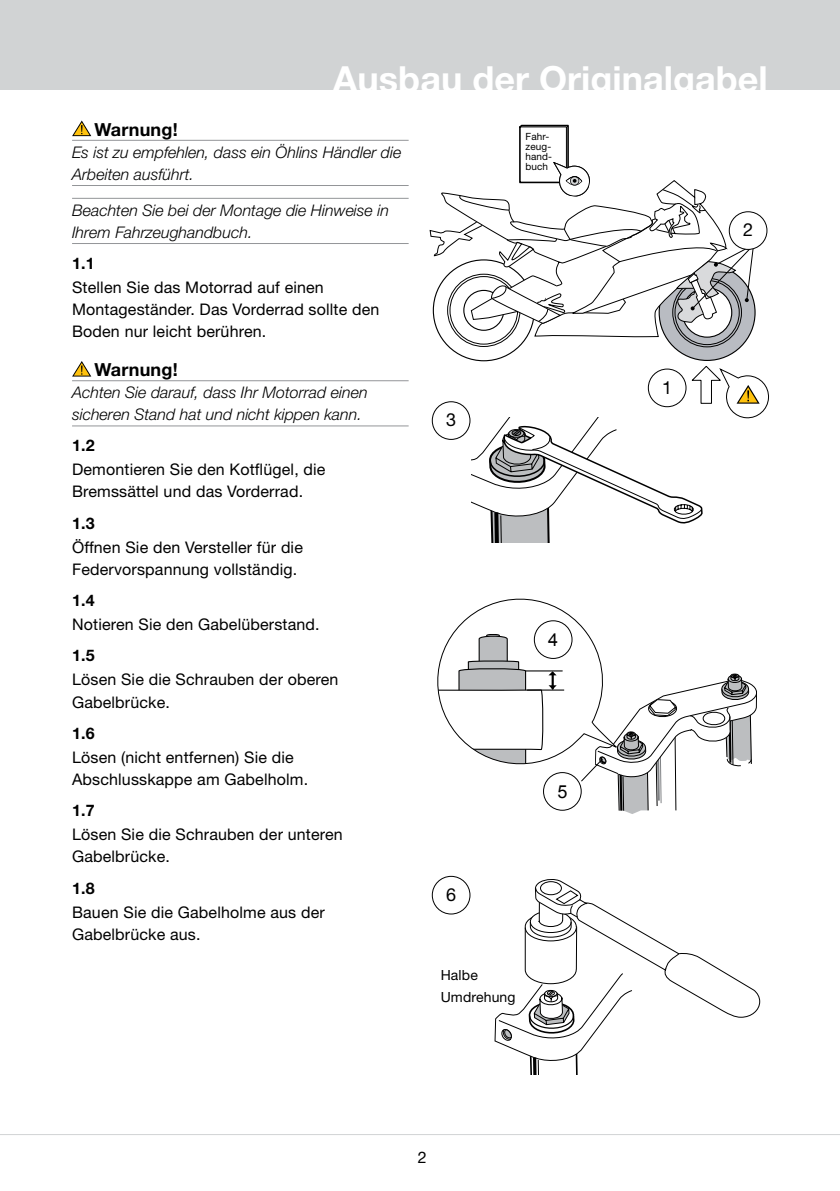
<style>
.page{position:relative;width:840px;height:1191px;background:#fff}
.page>*{position:absolute;margin:0;border:0;box-sizing:border-box;transform-origin:0 0}
.t1{font:700 36px "Helvetica Neue LT Std";color:#fff}
.t2{font:700 18px "Helvetica Neue LT Std";letter-spacing:.01em;color:#000}
.t3{font:18px "Helvetica Neue LT Std";color:#000}
.t4{font:18px "Arial";color:#000}
.t5{font:16px/22px "Helvetica Neue LT Std";letter-spacing:.01em;color:#000}
.t6{font:italic 300 16px/22px "Helvetica Neue LT Std";color:#000}
.t7{font:700 16px "Helvetica Neue LT Std";color:#000}
.t8{font:14px/22px "Helvetica Neue LT Std";letter-spacing:.01em;color:#000}
.t9{font:10px/10px "Helvetica Neue LT Std";letter-spacing:.01em;color:#000}
</style>
<div class="page">
<div style="left:0;top:0;width:839px;height:90px;background:#d1d3d4"></div>
<hr style="left:0;top:1134px;width:839px;height:1px;background:#d1d3d4">
<hr style="left:72px;top:140px;width:336px;height:1px;background:#939598">
<hr style="left:72px;top:185px;width:336px;height:1px;background:#939598">
<hr style="left:72px;top:198px;width:336px;height:1px;background:#939598">
<hr style="left:72px;top:243px;width:336px;height:1px;background:#939598">
<hr style="left:72px;top:380px;width:336px;height:1px;background:#939598">
<hr style="left:72px;top:425px;width:336px;height:1px;background:#939598">
<svg style="left:72px;top:120px;width:19px;height:16px"></svg>
<svg style="left:72px;top:361px;width:19px;height:15px"></svg>
<svg style="left:494px;top:879px;width:265px;height:195px"></svg>
<div style="left:431px;top:876px;width:39px;height:38px;border:1px solid #000;border-radius:50%"></div>
<svg style="left:437px;top:598px;width:319px;height:216px"></svg>
<svg style="left:429px;top:125px;width:340px;height:418px"></svg>
<div style="left:524px;top:130px;width:37px;height:27px;background:#fff"></div>
<h1 class="t1" style="left:333px;top:56px;width:436px">Ausbau der Originalgabel</h1>
<p class="t2" style="left:94px;top:118px;width:85px">Warnung!</p>
<p class="t6" style="left:72px;top:141px;width:330px">Es ist zu empfehlen, dass ein Öhlins Händler die<br>Arbeiten ausführt.</p>
<p class="t6" style="left:72px;top:199px;width:318px">Beachten Sie bei der Montage die Hinweise in<br>Ihrem Fahrzeughandbuch.</p>
<p class="t7" style="left:72px;top:253px;width:24px">1.1</p>
<p class="t5" style="left:72px;top:276px;width:309px">Stellen Sie das Motorrad auf einen<br>Montageständer. Das Vorderrad sollte den<br>Boden nur leicht berühren.</p>
<p class="t2" style="left:94px;top:358px;width:85px">Warnung!</p>
<p class="t6" style="left:72px;top:381px;width:297px">Achten Sie darauf, dass Ihr Motorrad einen sicheren Stand hat und nicht kippen kann.</p>
<p class="t7" style="left:72px;top:436px;width:24px">1.2</p>
<p class="t5" style="left:72px;top:458px;width:255px">Demontieren Sie den Kotflügel, die<br>Bremssättel und das Vorderrad.</p>
<p class="t7" style="left:72px;top:513px;width:24px">1.3</p>
<p class="t5" style="left:72px;top:536px;width:232px">Öffnen Sie den Versteller für die<br>Federvorspannung vollständig.</p>
<p class="t7" style="left:72px;top:590px;width:24px">1.4</p>
<p class="t5" style="left:72px;top:613px;width:249px">Notieren Sie den Gabelüberstand.</p>
<p class="t7" style="left:72px;top:646px;width:24px">1.5</p>
<p class="t5" style="left:72px;top:668px;width:268px">Lösen Sie die Schrauben der oberen<br>Gabelbrücke.</p>
<p class="t7" style="left:72px;top:723px;width:24px">1.6</p>
<p class="t5" style="left:72px;top:746px;width:237px">Lösen (nicht entfernen) Sie die<br>Abschlusskappe am Gabelholm.</p>
<p class="t7" style="left:72px;top:800px;width:24px">1.7</p>
<p class="t5" style="left:72px;top:823px;width:272px">Lösen Sie die Schrauben der unteren<br>Gabelbrücke.</p>
<p class="t7" style="left:72px;top:878px;width:24px">1.8</p>
<p class="t5" style="left:72px;top:900px;width:254px">Bauen Sie die Gabelholme aus der<br>Gabelbrücke aus.</p>
<p class="t9" style="left:525px;top:131px;width:28px">Fahr&shy;zeug&shy;hand&shy;buch</p>
<p class="t3" style="left:446px;top:409px;width:12px">3</p>
<p class="t4" style="left:548px;top:627px;width:12px">4</p>
<p class="t3" style="left:446px;top:884px;width:12px">6</p>
<p class="t8" style="left:440px;top:963px;width:76px">Halbe<br>Umdrehung</p>
<p class="t4" style="left:557px;top:779px;width:12px">5</p>
<p class="t5" style="left:417px;top:1146px;width:10px">2</p>
<p class="t3" style="left:661px;top:376px;width:12px">1</p>
<p class="t3" style="left:742px;top:219px;width:12px">2</p>
</div>
